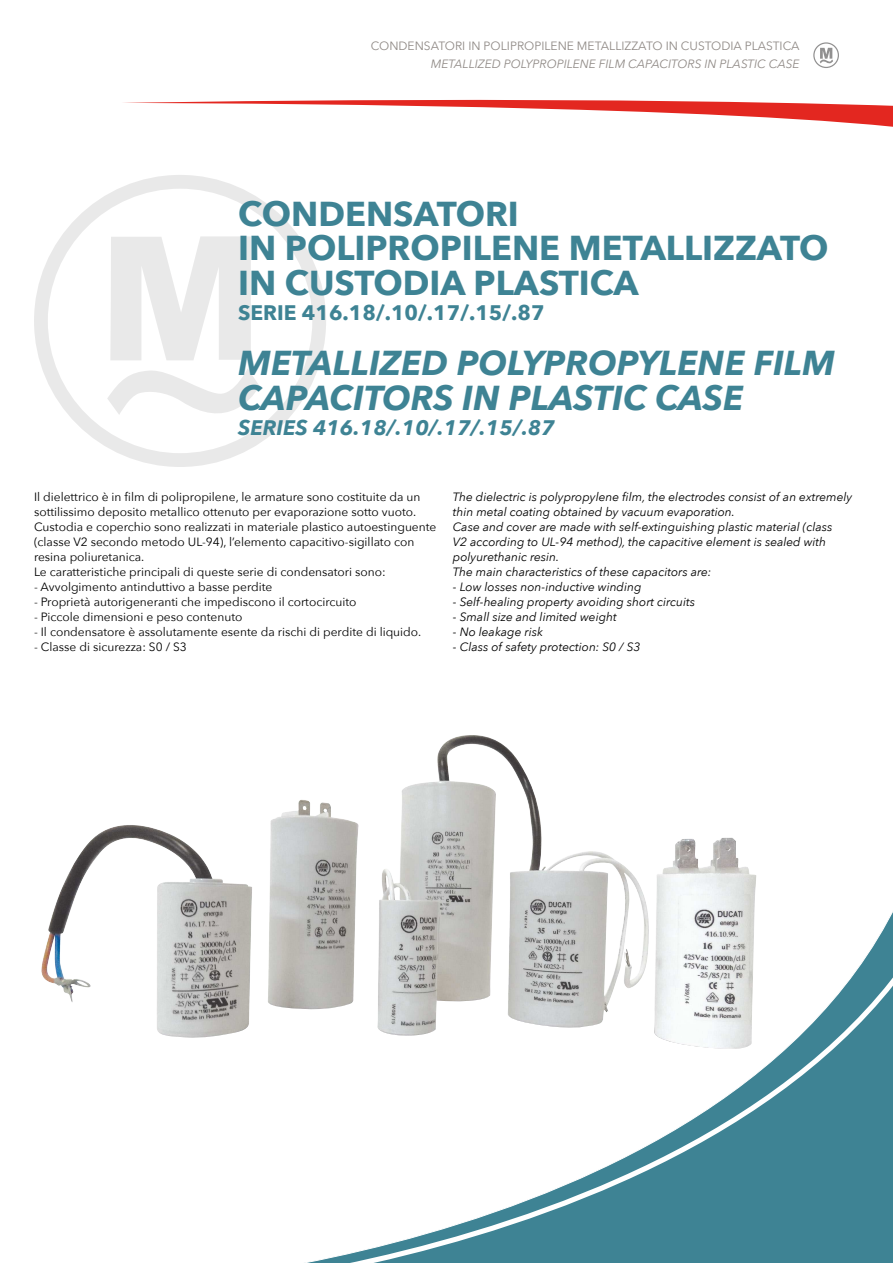
<style>
.page{position:relative;width:893px;height:1263px;background:#fff}
.page>*{position:absolute;margin:0;border:0;box-sizing:border-box;transform-origin:0 0}
.t1{font:700 34.5px/34.5px "Avenir Next";color:#3e8394}
.t2{font:italic 700 34.5px/34.5px "Avenir Next";color:#3e8394}
.t3{font:italic 700 21px "Avenir Next";color:#3e8394}
.t4{font:700 21px "Avenir Next";color:#3e8394}
.t5{font:12px/15px "Avenir Next";color:#000}
.t6{font:italic 12px/15px "Avenir Next";color:#000}
.t7{font:12px "Avenir Next";color:#908a86}
.t8{font:italic 12px "Avenir Next";color:#908a86}
</style>
<div class="page">
<svg style="left:124px;top:100px;width:769px;height:27px"></svg>
<svg style="left:813px;top:42px;width:26px;height:26px"></svg>
<svg style="left:34px;top:175px;width:292px;height:292px"></svg>
<svg style="left:110px;top:236px;width:141px;height:125px"></svg>
<svg style="left:107px;top:368px;width:152px;height:48px"></svg>
<svg style="left:161px;top:830px;width:732px;height:433px"></svg>
<img style="left:268px;top:735px;width:383px;height:301px">
<p class="t7" style="left:371px;top:39px;width:430px">CONDENSATORI IN POLIPROPILENE METALLIZZATO IN CUSTODIA PLASTICA</p>
<p class="t8" style="left:431px;top:59px;width:370px">METALLIZED POLYPROPILENE FILM CAPACITORS IN PLASTIC CASE</p>
<h1 class="t1" style="left:238px;top:197px;width:592px">CONDENSATORI<br>IN POLIPROPILENE METALLIZZATO<br>IN CUSTODIA PLASTICA</h1>
<h2 class="t4" style="left:238px;top:301px;width:308px">SERIE 416.18/.10/.17/.15/.87</h2>
<h1 class="t2" style="left:238px;top:349px;width:598px">METALLIZED POLYPROPYLENE FILM<br>CAPACITORS IN PLASTIC CASE</h1>
<h2 class="t3" style="left:238px;top:419px;width:318px">SERIES 416.18/.10/.17/.15/.87</h2>
<p class="t5" style="left:34px;top:489px;width:404px">Il dielettrico è in film di polipropilene, le armature sono costituite da un sottilissimo deposito metallico ottenuto per evaporazione sotto vuoto.<br>Custodia e coperchio sono realizzati in materiale plastico autoestinguente (classe V2 secondo metodo UL-94), l’elemento capacitivo-sigillato con resina poliuretanica.<br>Le caratteristiche principali di queste serie di condensatori sono:</p>
<p class="t5" style="left:34px;top:579px;width:240px">- Avvolgimento antinduttivo a basse perdite</p>
<p class="t5" style="left:34px;top:594px;width:324px">- Proprietà autorigeneranti che impediscono il cortocircuito</p>
<p class="t5" style="left:34px;top:609px;width:210px">- Piccole dimensioni e peso contenuto</p>
<p class="t5" style="left:34px;top:624px;width:389px">- Il condensatore è assolutamente esente da rischi di perdite di liquido.</p>
<p class="t5" style="left:34px;top:639px;width:154px">- Classe di sicurezza: S0 / S3</p>
<p class="t6" style="left:453px;top:489px;width:401px">The dielectric is polypropylene film, the electrodes consist of an extremely thin metal coating obtained by vacuum evaporation.<br>Case and cover are made with self-extinguishing plastic material (class<br>V2 according to UL-94 method), the capacitive element is sealed with polyurethanic resin.<br>The main characteristics of these capacitors are:</p>
<p class="t6" style="left:453px;top:580px;width:190px">- Low losses non-inductive winding</p>
<p class="t6" style="left:453px;top:595px;width:244px">- Self-healing property avoiding short circuits</p>
<p class="t6" style="left:453px;top:610px;width:165px">- Small size and limited weight</p>
<p class="t6" style="left:453px;top:625px;width:91px">- No leakage risk</p>
<p class="t6" style="left:453px;top:640px;width:189px">- Class of safety protection: S0 / S3</p>
</div>
